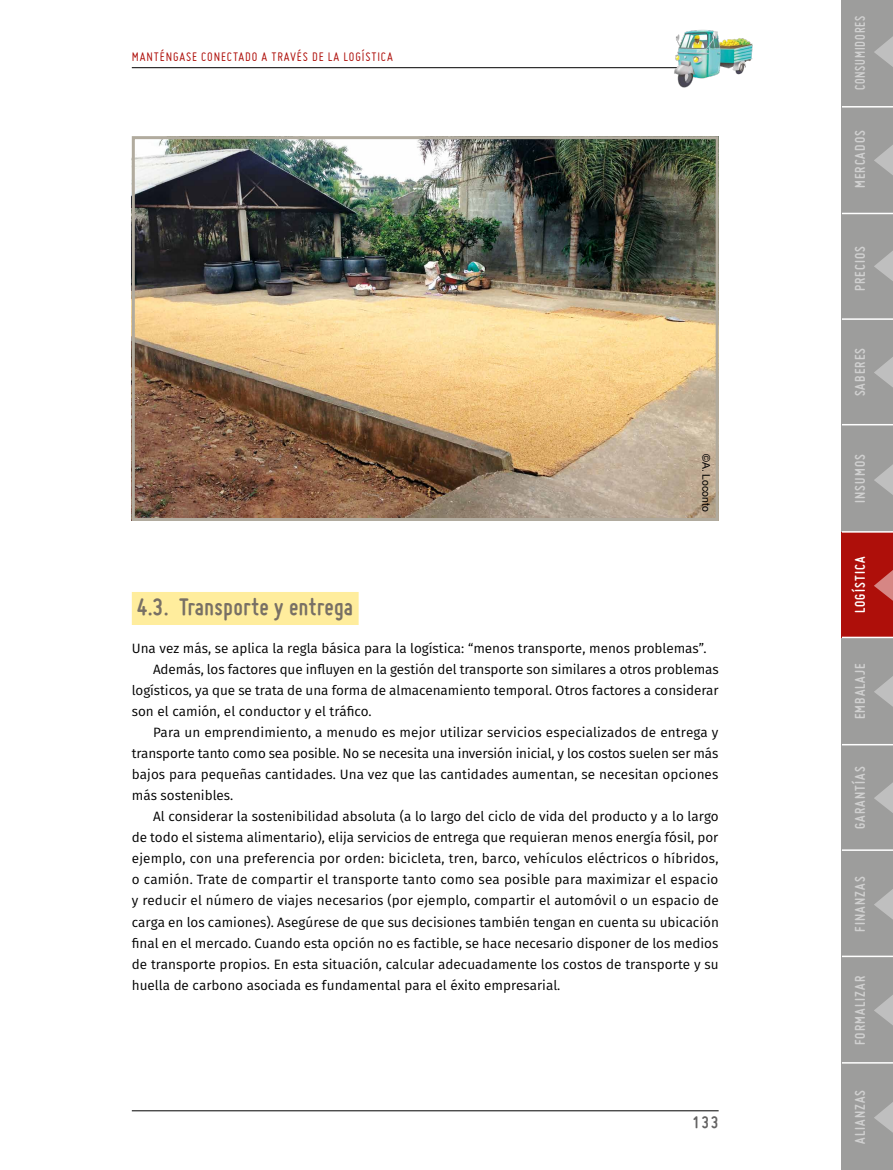
<style>
.page{position:relative;width:893px;height:1170px;background:#fff}
.page>*{position:absolute;margin:0;border:0;box-sizing:border-box;transform-origin:0 0}
.t1{font:700 25.5px "Miso";letter-spacing:.01em;color:#787065}
.t2{font:700 18px "Miso";color:#646363}
.t3{font:700 15px "Miso";letter-spacing:.075em;color:#d0d0d0}
.t4{font:700 15px "Miso";letter-spacing:.075em;color:#d0d0d0;scale:.9 1}
.t5{font:700 15px "Miso";letter-spacing:.075em;color:#fff}
.t6{font:13.5px "Fira Sans";color:#000}
.t7{font:13.5px "Miso";letter-spacing:.065em;color:#ae0f0a}
.t8{font:10.5px "Arial";color:#000}
</style>
<div class="page">
<hr style="left:132px;top:67px;width:587px;height:1px;background:#000">
<hr style="left:132px;top:1110px;width:587px;height:1px;background:#000">
<img style="left:670px;top:29px;width:83px;height:59px">
<div style="left:842px;top:531px;width:51px;height:107px;background:#ae0f0a"></div>
<div style="left:842px;top:850px;width:51px;height:107px;background:#9d9d9c"></div>
<div style="left:842px;top:106px;width:51px;height:107px;background:#9d9d9c"></div>
<div style="left:842px;top:0;width:51px;height:107px;background:#9d9d9c"></div>
<div style="left:842px;top:638px;width:51px;height:106px;background:#9d9d9c"></div>
<div style="left:842px;top:957px;width:51px;height:106px;background:#9d9d9c"></div>
<div style="left:842px;top:1063px;width:51px;height:106px;background:#9d9d9c"></div>
<div style="left:842px;top:319px;width:51px;height:106px;background:#9d9d9c"></div>
<div style="left:842px;top:213px;width:51px;height:106px;background:#9d9d9c"></div>
<div style="left:842px;top:744px;width:51px;height:106px;background:#9d9d9c"></div>
<div style="left:842px;top:425px;width:51px;height:106px;background:#9d9d9c"></div>
<svg style="left:874px;top:36px;width:19px;height:31px"></svg>
<svg style="left:874px;top:145px;width:19px;height:30px"></svg>
<svg style="left:874px;top:251px;width:19px;height:30px"></svg>
<svg style="left:874px;top:357px;width:19px;height:30px"></svg>
<svg style="left:874px;top:464px;width:19px;height:31px"></svg>
<svg style="left:874px;top:570px;width:19px;height:30px"></svg>
<svg style="left:874px;top:676px;width:19px;height:30px"></svg>
<svg style="left:874px;top:782px;width:19px;height:31px"></svg>
<svg style="left:874px;top:889px;width:19px;height:30px"></svg>
<svg style="left:874px;top:995px;width:19px;height:30px"></svg>
<svg style="left:874px;top:1102px;width:19px;height:30px"></svg>
<hr style="left:842px;top:106px;width:51px;height:1px;background:#fff">
<hr style="left:842px;top:213px;width:51px;height:1px;background:#fff">
<hr style="left:842px;top:318px;width:51px;height:2px;background:#fff">
<hr style="left:842px;top:424px;width:51px;height:1px;background:#fff">
<hr style="left:842px;top:531px;width:51px;height:1px;background:#fff">
<hr style="left:842px;top:636px;width:51px;height:2px;background:#fff">
<hr style="left:842px;top:743px;width:51px;height:2px;background:#fff">
<hr style="left:842px;top:849px;width:51px;height:1px;background:#fff">
<hr style="left:842px;top:955px;width:51px;height:2px;background:#fff">
<hr style="left:842px;top:1061px;width:51px;height:2px;background:#fff">
<div style="left:132px;top:592px;width:227px;height:33px;background:#ffed9d"></div>
<img style="left:136px;top:140px;width:579px;height:377px">
<div style="left:132px;top:136px;width:587px;height:385px;border:3px solid #b1ab9e"></div>
<p class="t7" style="left:132px;top:49px;width:262px">MANTÉNGASE CONECTADO A TRAVÉS DE LA LOGÍSTICA</p>
<p class="t8" style="left:713px;top:454px;width:59px;rotate:90deg">©A. Loconto</p>
<h1 class="t1" style="left:137px;top:592px;width:218px">4.3. Transporte y entrega</h1>
<p class="t6" style="left:132px;top:639px;width:576px">Una vez más, se aplica la regla básica para la logística: “menos transporte, menos problemas”.</p>
<p class="t6" style="left:153px;top:660px;width:567px">Además, los factores que influyen en la gestión del transporte son similares a otros problemas</p>
<p class="t6" style="left:132px;top:681px;width:588px">logísticos, ya que se trata de una forma de almacenamiento temporal. Otros factores a considerar</p>
<p class="t6" style="left:132px;top:702px;width:241px">son el camión, el conductor y el tráfico.</p>
<p class="t6" style="left:153px;top:723px;width:567px">Para un emprendimiento, a menudo es mejor utilizar servicios especializados de entrega y</p>
<p class="t6" style="left:132px;top:744px;width:588px">transporte tanto como sea posible. No se necesita una inversión inicial, y los costos suelen ser más</p>
<p class="t6" style="left:132px;top:765px;width:588px">bajos para pequeñas cantidades. Una vez que las cantidades aumentan, se necesitan opciones</p>
<p class="t6" style="left:132px;top:786px;width:103px">más sostenibles.</p>
<p class="t6" style="left:153px;top:807px;width:567px">Al considerar la sostenibilidad absoluta (a lo largo del ciclo de vida del producto y a lo largo</p>
<p class="t6" style="left:132px;top:828px;width:588px">de todo el sistema alimentario), elija servicios de entrega que requieran menos energía fósil, por</p>
<p class="t6" style="left:132px;top:849px;width:588px">ejemplo, con una preferencia por orden: bicicleta, tren, barco, vehículos eléctricos o híbridos,</p>
<p class="t6" style="left:132px;top:870px;width:588px">o camión. Trate de compartir el transporte tanto como sea posible para maximizar el espacio</p>
<p class="t6" style="left:132px;top:891px;width:589px">y reducir el número de viajes necesarios (por ejemplo, compartir el automóvil o un espacio de</p>
<p class="t6" style="left:132px;top:912px;width:589px">carga en los camiones). Asegúrese de que sus decisiones también tengan en cuenta su ubicación</p>
<p class="t6" style="left:132px;top:933px;width:588px">final en el mercado. Cuando esta opción no es factible, se hace necesario disponer de los medios</p>
<p class="t6" style="left:132px;top:954px;width:588px">de transporte propios. En esta situación, calcular adecuadamente los costos de transporte y su</p>
<p class="t6" style="left:132px;top:975px;width:430px">huella de carbono asociada es fundamental para el éxito empresarial.</p>
<h2 class="t2" style="left:693px;top:1111px;width:28px">133</h2>
<p class="t4" style="left:851px;top:90px;width:84px;rotate:-90deg">CONSUMIDORES</p>
<p class="t3" style="left:851px;top:188px;width:59px;rotate:-90deg">MERCADOS</p>
<p class="t3" style="left:851px;top:291px;width:47px;rotate:-90deg">PRECIOS</p>
<p class="t3" style="left:851px;top:396px;width:50px;rotate:-90deg">SABERES</p>
<p class="t3" style="left:851px;top:503px;width:50px;rotate:-90deg">INSUMOS</p>
<p class="t5" style="left:851px;top:613px;width:58px;rotate:-90deg">LOGÍSTICA</p>
<p class="t3" style="left:851px;top:719px;width:58px;rotate:-90deg">EMBALAJE</p>
<p class="t3" style="left:851px;top:829px;width:64px;rotate:-90deg">GARANTÍAS</p>
<p class="t3" style="left:851px;top:931px;width:57px;rotate:-90deg">FINANZAS</p>
<p class="t3" style="left:851px;top:1044px;width:70px;rotate:-90deg">FORMALIZAR</p>
<p class="t3" style="left:851px;top:1143px;width:56px;rotate:-90deg">ALIANZAS</p>
</div>
